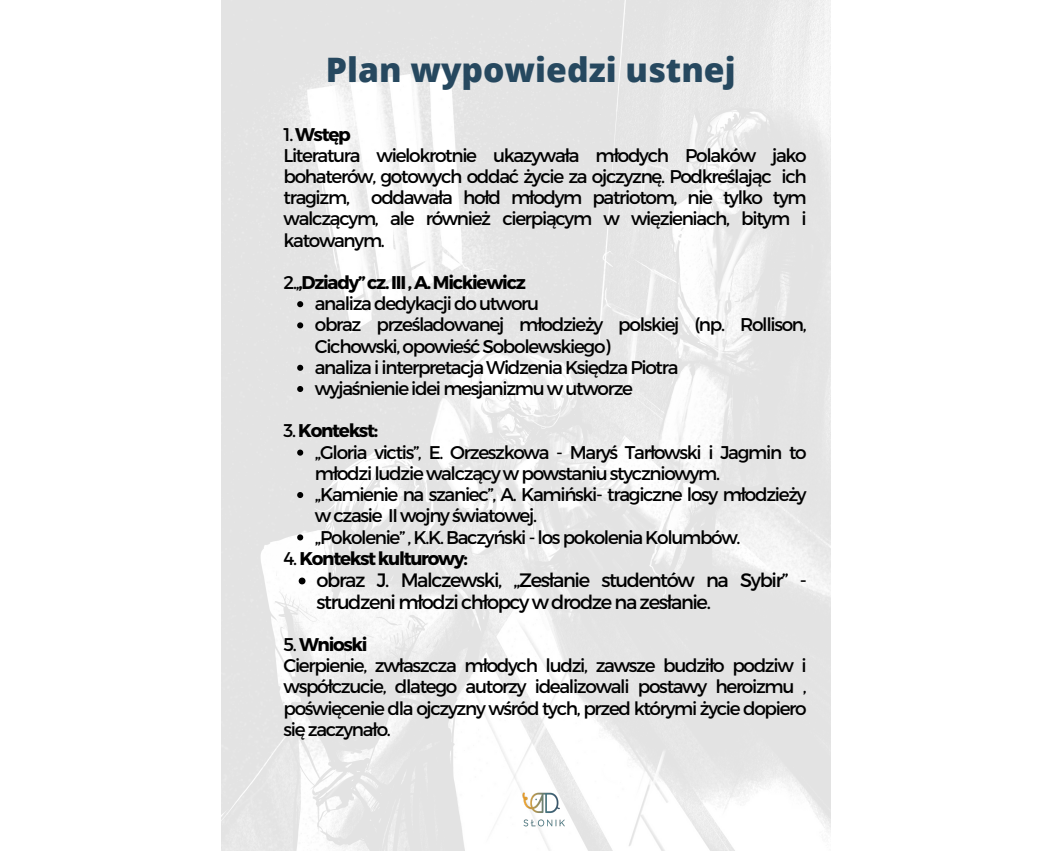
<style>
.page{position:relative;width:1062px;height:851px;background:#fff}
.page>*{position:absolute;margin:0;border:0;box-sizing:border-box;transform-origin:0 0}
.t1{font:800 33.75px "Open Sans";color:#26485f}
.t2{font:19.35px/21.9px "Montserrat";letter-spacing:-.07em;color:#000}
.t3{font:18.45px/21.1px "Montserrat";letter-spacing:-.07em;color:#000}
.t4{font:700 18.45px "Montserrat";letter-spacing:-.07em;color:#000}
.s1{font-weight:400}
</style>
<div class="page">
<img style="left:222px;top:0;width:609px;height:850px">
<svg style="left:297px;top:301px;width:6px;height:6px"></svg>
<svg style="left:297px;top:322px;width:6px;height:6px"></svg>
<svg style="left:297px;top:365px;width:6px;height:6px"></svg>
<svg style="left:297px;top:386px;width:6px;height:6px"></svg>
<svg style="left:297px;top:449px;width:6px;height:6px"></svg>
<svg style="left:297px;top:492px;width:6px;height:6px"></svg>
<svg style="left:297px;top:534px;width:6px;height:6px"></svg>
<svg style="left:299px;top:577px;width:7px;height:7px"></svg>
<p class="t1" style="left:326px;top:46px;width:411px">Plan wypowiedzi ustnej</p>
<p class="t4" style="left:284px;top:122px;width:69px"><span class="s1">1.</span> Wstęp</p>
<p class="t3" style="left:284px;top:144px;width:525px;text-align:justify">Literatura wielokrotnie ukazywała młodych Polaków jako bohaterów, gotowych oddać życie za ojczyznę. Podkreślając ich tragizm, oddawała hołd młodym patriotom, nie tylko tym walczącym, ale również cierpiącym w więzieniach, bitym i katowanym.</p>
<p class="t4" style="left:284px;top:270px;width:244px"><span class="s1">2.,</span>,Dziady” cz. III , A. Mickiewicz</p>
<p class="t3" style="left:315px;top:292px;width:226px">analiza dedykacji do utworu</p>
<p class="t3" style="left:315px;top:313px;width:493px">obraz prześladowanej młodzieży polskiej (np. Rollison,<br>Cichowski, opowieść Sobolewskiego)</p>
<p class="t3" style="left:315px;top:356px;width:365px">analiza i interpretacja Widzenia Księdza Piotra</p>
<p class="t3" style="left:315px;top:377px;width:320px">wyjaśnienie idei mesjanizmu w utworze</p>
<p class="t4" style="left:284px;top:419px;width:96px"><span class="s1">3.</span> Kontekst:</p>
<p class="t3" style="left:315px;top:440px;width:493px">,,Gloria victis”, E. Orzeszkowa - Maryś Tarłowski i Jagmin to młodzi ludzie walczący w powstaniu styczniowym.</p>
<p class="t3" style="left:315px;top:483px;width:493px">,,Kamienie na szaniec”, A. Kamiński- tragiczne losy młodzieży w czasie II wojny światowej.</p>
<p class="t3" style="left:315px;top:525px;width:427px">,,Pokolenie” , K.K. Baczyński - los pokolenia Kolumbów.</p>
<p class="t4" style="left:284px;top:546px;width:186px"><span class="s1">4.</span> Kontekst kulturowy:</p>
<p class="t2" style="left:317px;top:568px;width:492px">obraz J. Malczewski, ,,Zesłanie studentów na Sybir” - strudzeni młodzi chłopcy w drodze na zesłanie.</p>
<p class="t4" style="left:284px;top:632px;width:86px"><span class="s1">5.</span> Wnioski</p>
<p class="t3" style="left:284px;top:654px;width:525px;text-align:justify">Cierpienie, zwłaszcza młodych ludzi, zawsze budziło podziw i współczucie, dlatego autorzy idealizowali postawy heroizmu , poświęcenie dla ojczyzny wśród tych, przed którymi życie dopiero się zaczynało.</p>
</div>
